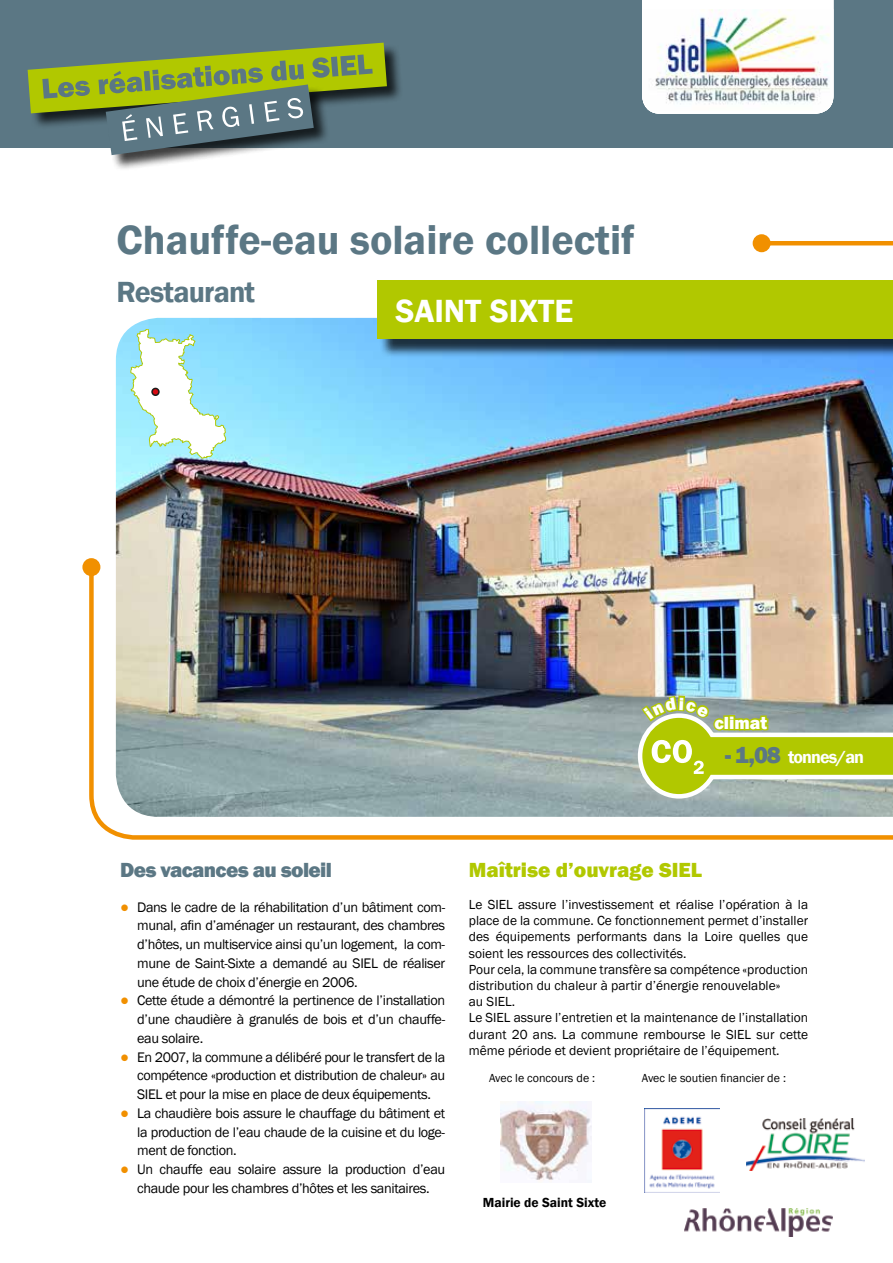
<style>
.page{position:relative;width:893px;height:1263px;background:#fff}
.page>*{position:absolute;margin:0;border:0;box-sizing:border-box;transform-origin:0 0}
.t1{font:600 42px "Franklin Gothic";color:#5b7784}
.t2{font:600 33px "Franklin Gothic";color:#fff}
.t3{font:600 30px "Franklin Gothic";letter-spacing:-.03em;color:#5b7784}
.t4{font:800 21px "Franklin Gothic";color:#b1c800}
.t5{font:800 21px "Franklin Gothic";letter-spacing:-.03em;color:#5b7784}
.t6{font:600 18px "Franklin Gothic";letter-spacing:-.05em;color:#fff}
.t7{font:800 18px "Franklin Gothic";color:#fff}
.t8{font:14.25px/18.8px "Franklin Gothic";letter-spacing:-.025em;color:#000;text-align:justify}
.t9{font:13.5px/16.2px "Franklin Gothic";color:#000}
.t10{font:600 13.5px "Franklin Gothic";color:#000}
.t11{font:12px "Franklin Gothic";color:#000}
.s1{font-weight:800;font-size:24px;color:#5b7784}
.s2{font-weight:600;font-size:15px;color:#f19000}
</style>
<div class="page">
<div style="left:0;top:0;width:893px;height:147px;background:#5b7784"></div>
<img style="left:116px;top:318px;width:777px;height:245px">
<img style="left:87px;top:563px;width:806px;height:277px">
<div style="left:82px;top:558px;width:18px;height:18px;background:#f19000;border-radius:50%"></div>
<hr style="left:762px;top:241px;width:131px;height:4px;background:#f19000">
<div style="left:753px;top:234px;width:18px;height:18px;background:#f19000;border-radius:50%"></div>
<div style="left:379px;top:283px;width:514px;height:75px;background:#000;opacity:.75"></div>
<div style="left:377px;top:281px;width:516px;height:58px;background:#b1c800"></div>
<svg style="left:131px;top:329px;width:95px;height:129px"></svg>
<div style="left:152px;top:388px;width:7px;height:7px;background:#d60a12;border-radius:50%"></div>
<div style="left:151px;top:388px;width:9px;height:8px;border:2px solid #1c1c1c;border-radius:50%"></div>
<div style="left:28px;top:43px;width:375px;height:87px;background:#000;opacity:.75"></div>
<div style="left:107px;top:85px;width:223px;height:86px;background:#000;opacity:.75"></div>
<svg style="left:28px;top:43px;width:359px;height:112px"></svg>
<div style="left:642px;top:0;width:191px;height:114px;background:#fff"></div>
<img style="left:642px;top:9px;width:191px;height:101px">
<img style="left:500px;top:1101px;width:92px;height:81px">
<img style="left:685px;top:1208px;width:148px;height:29px">
<img style="left:644px;top:1108px;width:75px;height:84px">
<img style="left:747px;top:1118px;width:118px;height:52px">
<svg style="left:636px;top:694px;width:257px;height:107px;background:#aebe66"></svg>
<h1 class="t1" style="left:117px;top:214px;width:520px">Chauffe-eau solaire collectif</h1>
<h3 class="t3" style="left:117px;top:273px;width:140px">Restaurant</h3>
<h2 class="t2" style="left:395px;top:291px;width:179px">SAINT SIXTE</h2>
<p class="t7" style="left:714px;top:711px;width:54px">climat</p>
<p class="t6" style="left:725px;top:746px;width:141px"><span class="s1">- 1,08</span> tonnes/an</p>
<h3 class="t5" style="left:120px;top:856px;width:213px">Des vacances au soleil</h3>
<p class="t8" style="left:137px;top:898px;width:310px;text-indent:-17px"><span class="s2">●</span> Dans le cadre de la réhabilitation d’un bâtiment com&shy;munal, afin d’aménager un restaurant, des chambres d’hôtes, un multiservice ainsi qu’un logement, la com&shy;mune de Saint-Sixte a demandé au SIEL de réaliser une étude de choix d’énergie en 2006.</p>
<p class="t8" style="left:137px;top:991px;width:310px;text-indent:-17px"><span class="s2">●</span> Cette étude a démontré la pertinence de l’installation d’une chaudière à granulés de bois et d’un chauffe&shy;eau solaire.</p>
<p class="t8" style="left:137px;top:1048px;width:310px;text-indent:-17px"><span class="s2">●</span> En 2007, la commune a délibéré pour le transfert de la compétence «production et distribution de chaleur» au SIEL et pour la mise en place de deux équipements.</p>
<p class="t8" style="left:137px;top:1104px;width:310px;text-indent:-17px"><span class="s2">●</span> La chaudière bois assure le chauffage du bâtiment et la production de l’eau chaude de la cuisine et du loge&shy;ment de fonction.</p>
<p class="t8" style="left:120px;top:1160px;width:327px;text-align:center"><span class="s2">●</span> Un chauffe eau solaire assure la production d’eau chaude pour les chambres d’hôtes et les sanitaires.</p>
<h3 class="t4" style="left:469px;top:856px;width:235px">Maîtrise d’ouvrage SIEL</h3>
<p class="t9" style="left:469px;top:897px;width:341px">Le SIEL assure l’investissement et réalise l’opération à la place de la commune. Ce fonctionnement permet d’installer des équipements performants dans la Loire quelles que soient les ressources des collectivités.<br>Pour cela, la commune transfère sa compétence «production distribution du chaleur à partir d’énergie renouvelable»<br>au SIEL.<br>Le SIEL assure l’entretien et la maintenance de l’installation durant 20 ans. La commune rembourse le SIEL sur cette même période et devient propriétaire de l’équipement.</p>
<p class="t11" style="left:489px;top:1071px;width:108px">Avec le concours de :</p>
<p class="t11" style="left:642px;top:1071px;width:146px">Avec le soutien financier de :</p>
<p class="t10" style="left:483px;top:1194px;width:125px">Mairie de Saint Sixte</p>
</div>
